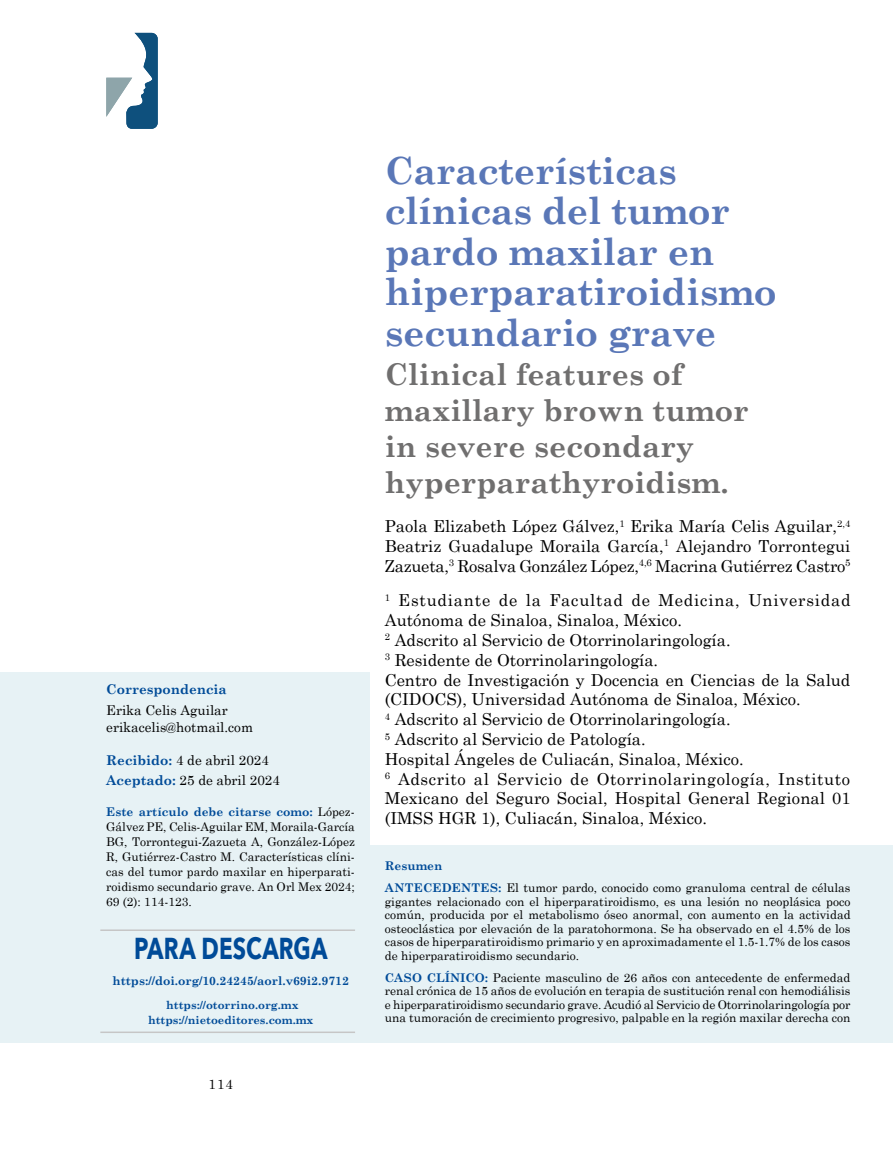
<style>
.page{position:relative;width:893px;height:1149px;background:#fff}
.page>*{position:absolute;margin:0;border:0;box-sizing:border-box;transform-origin:0 0}
.t1{font:700 37.5px/40.5px "Century Schoolbook";letter-spacing:-.01em;color:#5a77b7}
.t2{font:700 30.15px "Avenir Next";letter-spacing:.005em;color:#004b98;scale:.75 1}
.t3{font:700 30px/36px "Century Schoolbook";color:#706f6f}
.t4{font:16.5px/19.8px "Century Schoolbook";color:#000}
.t5{font:13.5px/16.5px "Century Schoolbook";color:#000}
.t6{font:700 13.5px "Century Schoolbook";color:#004b98}
.t7{font:12px/13.5px "Century Schoolbook";color:#000;text-align:justify}
.t8{font:700 12px "Century Schoolbook";color:#004b98}
.t9{font:700 11.25px/15px "Century Schoolbook";color:#004b98;text-align:center}
.s1{font-weight:700;color:#004b98}
</style>
<div class="page">
<svg style="left:106px;top:33px;width:52px;height:96px"></svg>
<div style="left:0;top:671px;width:370px;height:371px;background:#e7f2f5"></div>
<div style="left:364px;top:844px;width:529px;height:198px;background:#e7f2f5"></div>
<hr style="left:100px;top:1031px;width:255px;height:1px;background:#c6c6c6">
<hr style="left:100px;top:929px;width:255px;height:1px;background:#c6c6c6">
<p class="t6" style="left:106px;top:681px;width:122px">Correspondencia</p>
<p class="t5" style="left:106px;top:701px;width:148px">Erika Celis Aguilar erikacelis@hotmail.com</p>
<p class="t5" style="left:106px;top:749px;width:175px;line-height:20.7px"><span class="s1">Recibido:</span> 4 de abril 2024<br><span class="s1">Aceptado:</span> 25 de abril 2024</p>
<p class="t7" style="left:106px;top:804px;width:250px;line-height:15px"><span class="s1">Este artículo debe citarse como:</span> López-Gálvez PE, Celis-Aguilar EM, Moraila-García BG, Torrontegui-Zazueta A, González-López R, Gutiérrez-Castro M. Características clíni&shy;cas del tumor pardo maxilar en hiperparati&shy;roidismo secundario grave. An Orl Mex 2024; 69 (2): 114-123.</p>
<h2 class="t2" style="left:134px;top:921px;width:259px">PARA DESCARGA</h2>
<p class="t8" style="left:113px;top:973px;width:238px">https://doi.org/10.24245/aorl.v69i2.9712</p>
<p class="t9" style="left:148px;top:996px;width:167px">https://otorrino.org.mx https://nietoeditores.com.mx</p>
<p class="t5" style="left:208px;top:1075px;width:26px">114</p>
<h1 class="t1" style="left:385px;top:149px;width:393px">Características clínicas del tumor pardo maxilar en hiperparatiroidismo secundario grave</h1>
<h3 class="t3" style="left:385px;top:356px;width:365px">Clinical features of maxillary brown tumor in severe secondary hyperparathyroidism.</h3>
<h3 class="t4" style="left:385px;top:515px;width:467px;text-align:justify">Paola Elizabeth López Gálvez,<sup>1</sup> Erika María Celis Aguilar,<sup>2,4<br></sup>Beatriz Guadalupe Moraila García,<sup>1</sup> Alejandro Torrontegui Zazueta,<sup>3</sup> Rosalva González López,<sup>4,6</sup> Macrina Gutiérrez Castro<sup>5</sup></h3>
<p class="t4" style="left:385px;top:589px;width:467px"><sup>1</sup> Estudiante de la Facultad de Medicina, Universidad Autónoma de Sinaloa, Sinaloa, México.<br><sup>2</sup> Adscrito al Servicio de Otorrinolaringología.<br><sup>3</sup> Residente de Otorrinolaringología.<br>Centro de Investigación y Docencia en Ciencias de la Salud (CIDOCS), Universidad Autónoma de Sinaloa, México.<br><sup>4</sup> Adscrito al Servicio de Otorrinolaringología.<br><sup>5</sup> Adscrito al Servicio de Patología.<br>Hospital Ángeles de Culiacán, Sinaloa, México.<br><sup>6</sup> Adscrito al Servicio de Otorrinolaringología, Instituto Mexicano del Seguro Social, Hospital General Regional 01 (IMSS HGR 1), Culiacán, Sinaloa, México.</p>
<p class="t7" style="left:385px;top:854px;width:467px;line-height:22px"><span class="s1">Resumen<br>ANTECEDENTES:</span> El tumor pardo, conocido como granuloma central de células</p>
<p class="t7" style="left:385px;top:894px;width:467px">gigantes relacionado con el hiperparatiroidismo, es una lesión no neoplásica poco común, producida por el metabolismo óseo anormal, con aumento en la actividad osteoclástica por elevación de la paratohormona. Se ha observado en el 4.5% de los casos de hiperparatiroidismo primario y en aproximadamente el 1.5-1.7% de los casos de hiperparatiroidismo secundario.</p>
<p class="t7" style="left:385px;top:970px;width:467px"><span class="s1">CASO CLÍNICO:</span> Paciente masculino de 26 años con antecedente de enfermedad renal crónica de 15 años de evolución en terapia de sustitución renal con hemodiálisis e hiperparatiroidismo secundario grave. Acudió al Servicio de Otorrinolaringología por una tumoración de crecimiento progresivo, palpable en la región maxilar derecha con</p>
</div>
